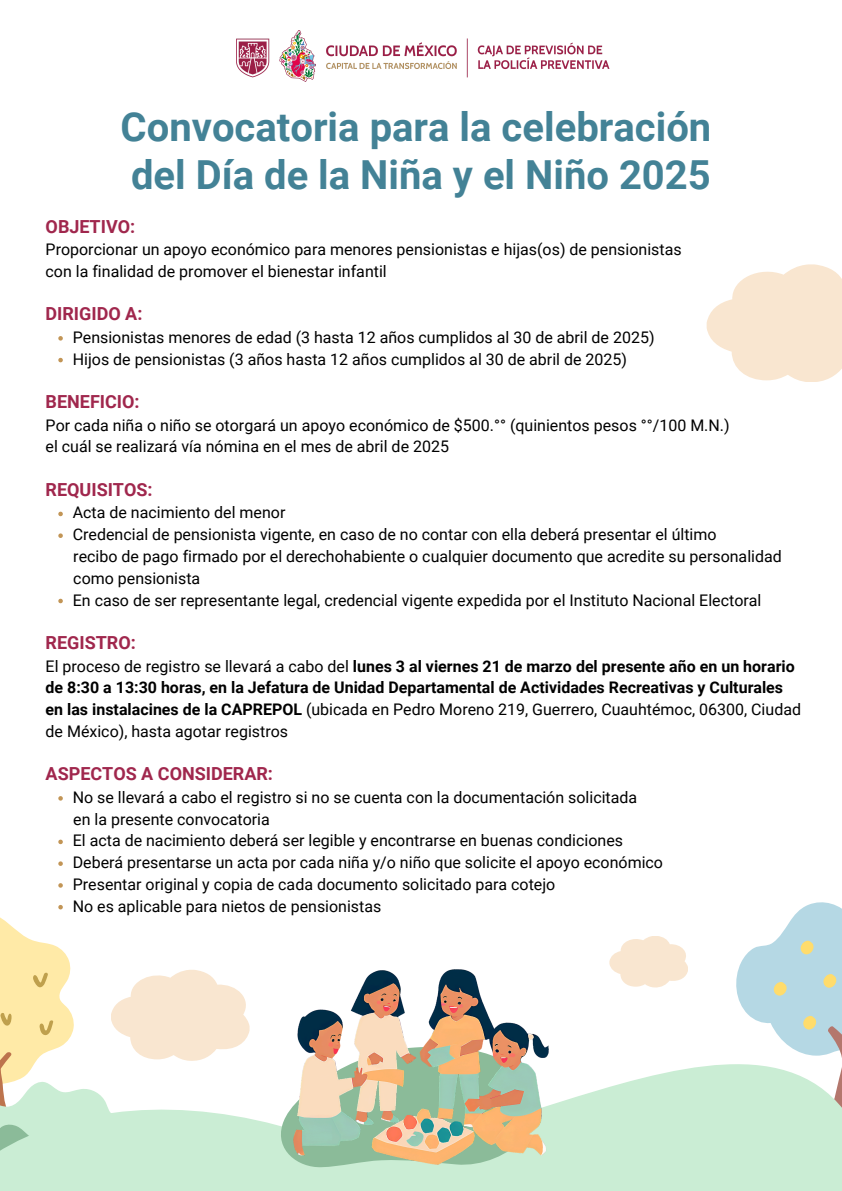
<style>
.page{position:relative;width:842px;height:1191px;background:#fff}
.page>*{position:absolute;margin:0;border:0;box-sizing:border-box;transform-origin:0 0}
.t1{font:700 40px/47.2px "Roboto";color:#438296}
.t2{font:700 18px "Roboto";color:#a0274d}
.t3{font:16px "Roboto";color:#000}
.t4{font:700 16px/21.8px "Roboto";color:#000}
.s1{font-weight:400}
</style>
<div class="page">
<svg style="left:0;top:902px;width:842px;height:288px"></svg>
<svg style="left:707px;top:264px;width:135px;height:118px"></svg>
<svg style="left:58px;top:336px;width:5px;height:4px"></svg>
<svg style="left:58px;top:358px;width:5px;height:4px"></svg>
<svg style="left:58px;top:511px;width:5px;height:5px"></svg>
<svg style="left:58px;top:533px;width:5px;height:5px"></svg>
<svg style="left:58px;top:598px;width:5px;height:5px"></svg>
<svg style="left:58px;top:796px;width:5px;height:4px"></svg>
<svg style="left:58px;top:839px;width:5px;height:5px"></svg>
<svg style="left:58px;top:861px;width:5px;height:4px"></svg>
<svg style="left:58px;top:883px;width:5px;height:4px"></svg>
<svg style="left:0;top:904px;width:250px;height:246px"></svg>
<svg style="left:275px;top:1045px;width:292px;height:123px"></svg>
<img style="left:294px;top:969px;width:255px;height:194px">
<img style="left:236px;top:30px;width:374px;height:52px">
<svg style="left:609px;top:935px;width:79px;height:52px"></svg>
<p class="t1" style="left:121px;top:104px;width:592px">Convocatoria para la celebración del Día de la Niña y el Niño 2025</p>
<p class="t2" style="left:46px;top:216px;width:91px">OBJETIVO:</p>
<h1 class="t3" style="left:46px;top:240px;width:638px">Proporcionar un apoyo económico para menores pensionistas e hijas(os) de pensionistas</h1>
<p class="t3" style="left:46px;top:262px;width:343px">con la finalidad de promover el bienestar infantil</p>
<p class="t2" style="left:46px;top:303px;width:98px">DIRIGIDO A:</p>
<p class="t3" style="left:73px;top:328px;width:583px">Pensionistas menores de edad (3 hasta 12 años cumplidos al 30 de abril de 2025)</p>
<h2 class="t3" style="left:73px;top:350px;width:556px">Hijos de pensionistas (3 años hasta 12 años cumplidos al 30 de abril de 2025)</h2>
<p class="t2" style="left:46px;top:391px;width:96px">BENEFICIO:</p>
<p class="t3" style="left:46px;top:416px;width:686px">Por cada niña o niño se otorgará un apoyo económico de $500.°° (quinientos pesos °°/100 M.N.)</p>
<p class="t3" style="left:46px;top:437px;width:405px">el cuál se realizará vía nómina en el mes de abril de 2025</p>
<p class="t2" style="left:46px;top:479px;width:109px">REQUISITOS:</p>
<p class="t3" style="left:73px;top:503px;width:214px">Acta de nacimiento del menor</p>
<h2 class="t3" style="left:73px;top:525px;width:645px">Credencial de pensionista vigente, en caso de no contar con ella deberá presentar el último</h2>
<p class="t3" style="left:73px;top:547px;width:710px">recibo de pago firmado por el derechohabiente o cualquier documento que acredite su personalidad</p>
<p class="t3" style="left:73px;top:569px;width:128px">como pensionista</p>
<p class="t3" style="left:73px;top:590px;width:690px">En caso de ser representante legal, credencial vigente expedida por el Instituto Nacional Electoral</p>
<p class="t2" style="left:46px;top:632px;width:92px">REGISTRO:</p>
<p class="t4" style="left:46px;top:655px;width:757px"><span class="s1">El proceso de registro se llevará a cabo del</span> lunes 3 al viernes 21 de marzo del presente año en un horario de 8:30 a 13:30 horas, en la Jefatura de Unidad Departamental de Actividades Recreativas y Culturales en las instalacines de la CAPREPOL <span class="s1">(ubicada en Pedro Moreno 219, Guerrero, Cuauhtémoc, 06300, Ciudad de México), hasta agotar registros</span></p>
<p class="t2" style="left:46px;top:763px;width:229px">ASPECTOS A CONSIDERAR:</p>
<p class="t3" style="left:73px;top:788px;width:566px">No se llevará a cabo el registro si no se cuenta con la documentación solicitada</p>
<h2 class="t3" style="left:73px;top:809px;width:198px">en la presente convocatoria</h2>
<p class="t3" style="left:73px;top:831px;width:552px">El acta de nacimiento deberá ser legible y encontrarse en buenas condiciones</p>
<p class="t3" style="left:73px;top:853px;width:592px">Deberá presentarse un acta por cada niña y/o niño que solicite el apoyo económico</p>
<p class="t3" style="left:73px;top:875px;width:484px">Presentar original y copia de cada documento solicitado para cotejo</p>
<p class="t3" style="left:73px;top:896px;width:310px">No es aplicable para nietos de pensionistas</p>
</div>
